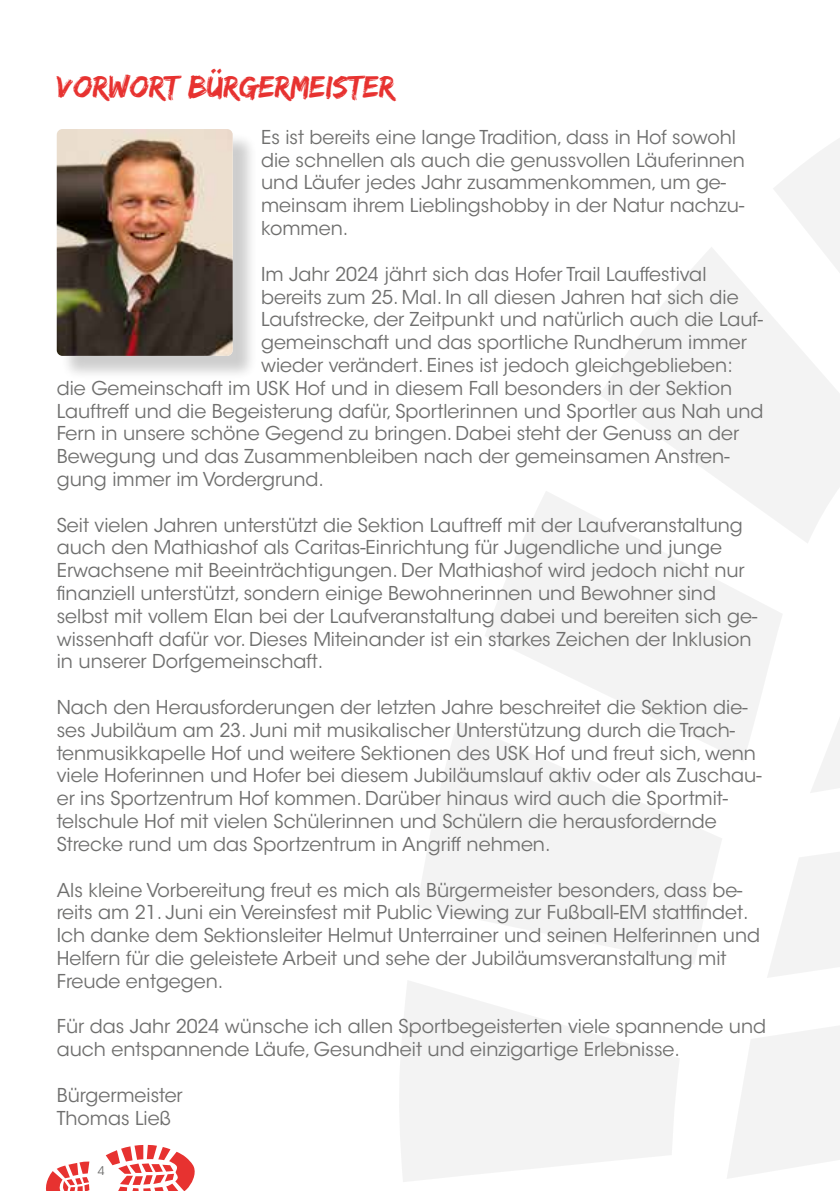
<style>
.page{position:relative;width:840px;height:1191px;background:#fff}
.page>*{position:absolute;margin:0;border:0;box-sizing:border-box;transform-origin:0 0}
.t1{font:32px "Edo SZ";color:#e73230}
.t2{font:19px/22.8px "ITC Avant Garde Std";color:#6f6f6e}
.t3{font:12px "ITC Avant Garde Std";color:#6f6f6e}
</style>
<div class="page">
<svg style="left:399px;top:981px;width:280px;height:201px;fill:#f3f3f3"></svg>
<svg style="left:600px;top:247px;width:172px;height:243px;fill:#f3f3f3"></svg>
<svg style="left:772px;top:139px;width:67px;height:404px"></svg>
<svg style="left:418px;top:721px;width:304px;height:243px;fill:#f3f3f3"></svg>
<svg style="left:484px;top:490px;width:298px;height:271px;fill:#f3f3f3"></svg>
<svg style="left:811px;top:721px;width:28px;height:72px"></svg>
<svg style="left:767px;top:852px;width:72px;height:126px"></svg>
<svg style="left:727px;top:1026px;width:112px;height:152px"></svg>
<svg style="left:46px;top:1144px;width:149px;height:47px"></svg>
<div style="left:60px;top:132px;width:198px;height:248px;background:#000;opacity:.2"></div>
<img style="left:57px;top:129px;width:175px;height:227px">
<h1 class="t1" style="left:57px;top:68px;width:339px">VORWORT BÜRGERMEISTER</h1>
<p class="t2" style="left:261px;top:126px;width:485px">Es ist bereits eine lange Tradition, dass in Hof sowohl die schnellen als auch die genussvollen Läuferinnen und Läufer jedes Jahr zusammenkommen, um ge&shy;meinsam ihrem Lieblingshobby in der Natur nachzu&shy;kommen.</p>
<p class="t2" style="left:261px;top:263px;width:446px">Im Jahr 2024 jährt sich das Hofer Trail Lauffestival</p>
<p class="t2" style="left:261px;top:285px;width:479px">bereits zum 25. Mal. In all diesen Jahren hat sich die</p>
<p class="t2" style="left:261px;top:308px;width:503px">Laufstrecke, der Zeitpunkt und natürlich auch die Lauf-</p>
<p class="t2" style="left:261px;top:331px;width:487px">gemeinschaft und das sportliche Rundherum immer</p>
<p class="t2" style="left:261px;top:354px;width:473px">wieder verändert. Eines ist jedoch gleichgeblieben:</p>
<p class="t2" style="left:57px;top:377px;width:676px">die Gemeinschaft im USK Hof und in diesem Fall besonders in der Sektion</p>
<p class="t2" style="left:57px;top:399px;width:708px">Lauftreff und die Begeisterung dafür, Sportlerinnen und Sportler aus Nah und</p>
<p class="t2" style="left:57px;top:422px;width:683px">Fern in unsere schöne Gegend zu bringen. Dabei steht der Genuss an der</p>
<p class="t2" style="left:57px;top:445px;width:674px">Bewegung und das Zusammenbleiben nach der gemeinsamen Anstren-</p>
<p class="t2" style="left:57px;top:468px;width:269px">gung immer im Vordergrund.</p>
<p class="t2" style="left:57px;top:513px;width:701px">Seit vielen Jahren unterstützt die Sektion Lauftreff mit der Laufveranstaltung auch den Mathiashof als Caritas-Einrichtung für Jugendliche und junge Erwachsene mit Beeinträchtigungen. Der Mathiashof wird jedoch nicht nur finanziell unterstützt, sondern einige Bewohnerinnen und Bewohner sind selbst mit vollem Elan bei der Laufveranstaltung dabei und bereiten sich ge&shy;wissenhaft dafür vor. Dieses Miteinander ist ein starkes Zeichen der Inklusion in unserer Dorfgemeinschaft.</p>
<p class="t2" style="left:57px;top:696px;width:705px">Nach den Herausforderungen der letzten Jahre beschreitet die Sektion die&shy;ses Jubiläum am 23. Juni mit musikalischer Unterstützung durch die Trach&shy;tenmusikkapelle Hof und weitere Sektionen des USK Hof und freut sich, wenn viele Hoferinnen und Hofer bei diesem Jubiläumslauf aktiv oder als Zuschau&shy;er ins Sportzentrum Hof kommen. Darüber hinaus wird auch die Sportmit&shy;telschule Hof mit vielen Schülerinnen und Schülern die herausfordernde Strecke rund um das Sportzentrum in Angriff nehmen.</p>
<p class="t2" style="left:57px;top:878px;width:704px">Als kleine Vorbereitung freut es mich als Bürgermeister besonders, dass be&shy;reits am 21. Juni ein Vereinsfest mit Public Viewing zur Fußball-EM stattfindet.<br>Ich danke dem Sektionsleiter Helmut Unterrainer und seinen Helferinnen und Helfern für die geleistete Arbeit und sehe der Jubiläumsveranstaltung mit Freude entgegen.</p>
<p class="t2" style="left:57px;top:1015px;width:710px">Für das Jahr 2024 wünsche ich allen Sportbegeisterten viele spannende und auch entspannende Läufe, Gesundheit und einzigartige Erlebnisse.</p>
<p class="t2" style="left:57px;top:1083px;width:127px">Bürgermeister<br>Thomas Ließ</p>
<p class="t3" style="left:98px;top:1163px;width:8px">4</p>
</div>
